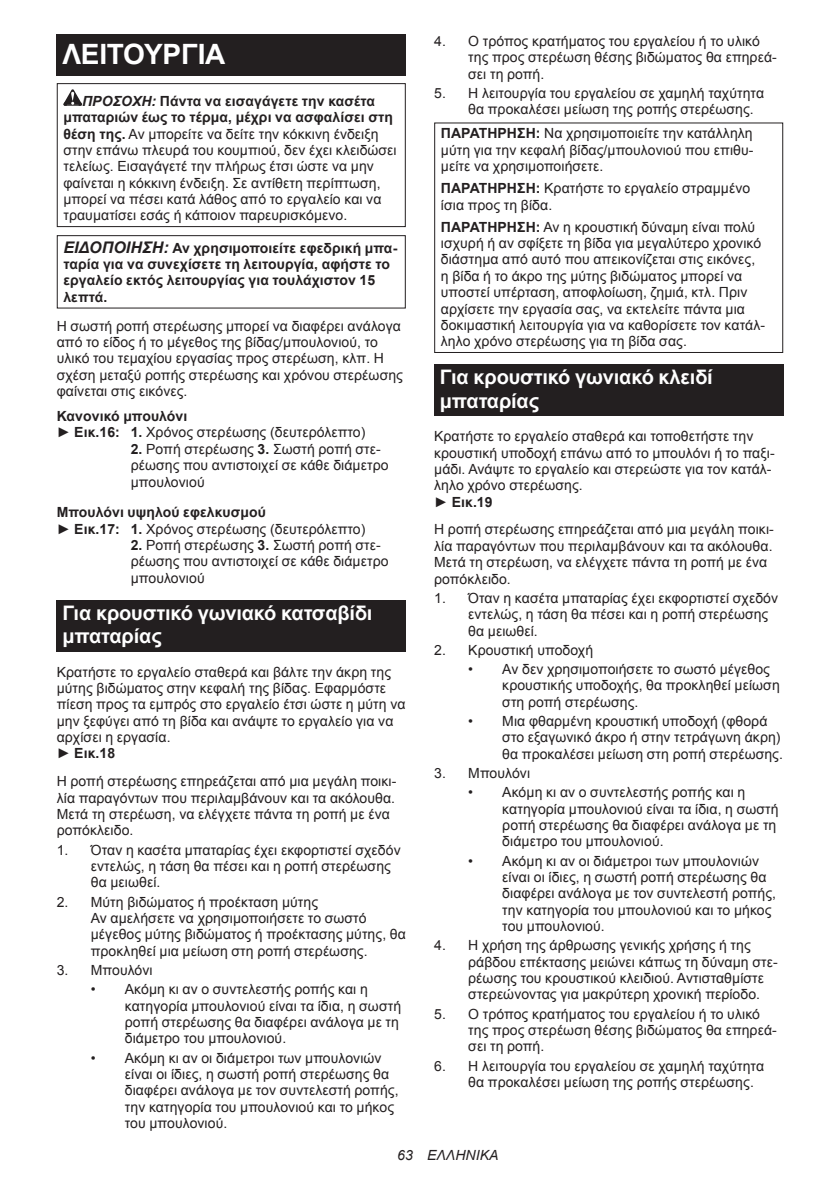
<style>
.page{position:relative;width:840px;height:1191px;background:#fff}
.page>*{position:absolute;margin:0;border:0;box-sizing:border-box;transform-origin:0 0}
.t1{font:700 28px "Arial";letter-spacing:-.01em;color:#fff}
.t2{font:700 20px/23.4px "Arial";letter-spacing:-.01em;color:#fff}
.t3{font:14px/16.4px "Arial";letter-spacing:.005em;color:#231f20}
.t4{font:700 14px/16.4px "Arial";letter-spacing:.005em;color:#231f20}
.t5{font:italic 14px "Arial";letter-spacing:.005em;color:#231f20}
.s1{font-weight:700;font-style:italic}
.s2{font-weight:700}
.s3{font-style:italic;font-size:16px}
.s4{font-weight:400}
</style>
<div class="page">
<div style="left:57px;top:34px;width:348px;height:41px;background:#231f20"></div>
<svg style="left:63px;top:89px;width:19px;height:17px"></svg>
<div style="left:57px;top:83px;width:348px;height:144px;border:1px solid #231f20"></div>
<div style="left:57px;top:235px;width:348px;height:73px;border:1px solid #231f20"></div>
<div style="left:57px;top:599px;width:348px;height:52px;background:#231f20"></div>
<div style="left:434px;top:122px;width:348px;height:231px;border:1px solid #231f20"></div>
<div style="left:434px;top:364px;width:348px;height:52px;background:#231f20"></div>
<h1 class="t1" style="left:62px;top:35px;width:164px">ΛΕΙΤΟΥΡΓΙΑ</h1>
<p class="t3" style="left:63px;top:93px;width:334px;text-indent:19px"><span class="s1">ΠΡΟΣΟΧΗ:</span> <span class="s2">Πάντα να εισαγάγετε την κασέτα μπαταριών έως το τέρμα, μέχρι να ασφαλίσει στη θέση της.</span> Αν μπορείτε να δείτε την κόκκινη ένδειξη στην επάνω πλευρά του κουμπιού, δεν έχει κλειδώσει τελείως. Εισαγάγετέ την πλήρως έτσι ώστε να μην φαίνεται η κόκκινη ένδειξη. Σε αντίθετη περίπτωση, μπορεί να πέσει κατά λάθος από το εργαλείο και να τραυματίσει εσάς ή κάποιον παρευρισκόμενο.</p>
<p class="t4" style="left:63px;top:240px;width:335px"><span class="s3">ΕΙΔΟΠΟΙΗΣΗ:</span> Αν χρησιμοποιείτε εφεδρική μπα&shy;ταρία για να συνεχίσετε τη λειτουργία, αφήστε το εργαλείο εκτός λειτουργίας για τουλάχιστον 15 λεπτά.</p>
<p class="t3" style="left:57px;top:318px;width:347px">Η σωστή ροπή στερέωσης μπορεί να διαφέρει ανάλογα από το είδος ή το μέγεθος της βίδας/μπουλονιού, το υλικό του τεμαχίου εργασίας προς στερέωση, κλπ. Η σχέση μεταξύ ροπής στερέωσης και χρόνου στερέωσης φαίνεται στις εικόνες.</p>
<p class="t3" style="left:57px;top:408px;width:310px"><span class="s2">Κανονικό μπουλόνι<br></span>► <span class="s2">Εικ.16: 1.</span> Χρόνος στερέωσης (δευτερόλεπτο)</p>
<p class="t3" style="left:131px;top:441px;width:259px"><span class="s2">2.</span> Ροπή στερέωσης <span class="s2">3.</span> Σωστή ροπή στε&shy;ρέωσης που αντιστοιχεί σε κάθε διάμετρο μπουλονιού</p>
<p class="t4" style="left:57px;top:504px;width:310px">Μπουλόνι υψηλού εφελκυσμού<br><span class="s4">►</span> Εικ.17: 1. <span class="s4">Χρόνος στερέωσης (δευτερόλεπτο)</span></p>
<p class="t3" style="left:131px;top:537px;width:259px"><span class="s2">2.</span> Ροπή στερέωσης <span class="s2">3.</span> Σωστή ροπή στε&shy;ρέωσης που αντιστοιχεί σε κάθε διάμετρο μπουλονιού</p>
<h2 class="t2" style="left:62px;top:601px;width:311px">Για κρουστικό γωνιακό κατσαβίδι μπαταρίας</h2>
<p class="t3" style="left:57px;top:663px;width:350px">Κρατήστε το εργαλείο σταθερά και βάλτε την άκρη της μύτης βιδώματος στην κεφαλή της βίδας. Εφαρμόστε πίεση προς τα εμπρός στο εργαλείο έτσι ώστε η μύτη να μην ξεφύγει από τη βίδα και ανάψτε το εργαλείο για να αρχίσει η εργασία.<br>► <span class="s2">Εικ.18</span></p>
<p class="t3" style="left:57px;top:773px;width:341px">Η ροπή στερέωσης επηρεάζεται από μια μεγάλη ποικι&shy;λία παραγόντων που περιλαμβάνουν και τα ακόλουθα.<br>Μετά τη στερέωση, να ελέγχετε πάντα τη ροπή με ένα ροπόκλειδο.</p>
<p class="t3" style="left:91px;top:841px;width:311px;text-indent:-34px">1. Όταν η κασέτα μπαταρίας έχει εκφορτιστεί σχεδόν εντελώς, η τάση θα πέσει και η ροπή στερέωσης θα μειωθεί.</p>
<p class="t3" style="left:91px;top:893px;width:316px;text-indent:-34px">2. Μύτη βιδώματος ή προέκταση μύτης<br>Αν αμελήσετε να χρησιμοποιήσετε το σωστό μέγεθος μύτης βιδώματος ή προέκτασης μύτης, θα προκληθεί μια μείωση στη ροπή στερέωσης.</p>
<p class="t3" style="left:57px;top:962px;width:97px">3. Μπουλόνι</p>
<p class="t3" style="left:125px;top:981px;width:277px;text-indent:-34px">• Ακόμη κι αν ο συντελεστής ροπής και η κατηγορία μπουλονιού είναι τα ίδια, η σωστή ροπή στερέωσης θα διαφέρει ανάλογα με τη διάμετρο του μπουλονιού.</p>
<p class="t3" style="left:125px;top:1049px;width:275px;text-indent:-34px">• Ακόμη κι αν οι διάμετροι των μπουλονιών είναι οι ίδιες, η σωστή ροπή στερέωσης θα διαφέρει ανάλογα με τον συντελεστή ροπής, την κατηγορία του μπουλονιού και το μήκος του μπουλονιού.</p>
<p class="t3" style="left:468px;top:33px;width:310px;text-indent:-34px">4. Ο τρόπος κρατήματος του εργαλείου ή το υλικό της προς στερέωση θέσης βιδώματος θα επηρεά&shy;σει τη ροπή.</p>
<p class="t3" style="left:468px;top:85px;width:297px;text-indent:-34px">5. Η λειτουργία του εργαλείου σε χαμηλή ταχύτητα θα προκαλέσει μείωση της ροπής στερέωσης.</p>
<p class="t3" style="left:440px;top:125px;width:314px;text-align:justify"><span class="s2">ΠΑΡΑΤΗΡΗΣΗ:</span> Να χρησιμοποιείτε την κατάλληλη μύτη για την κεφαλή βίδας/μπουλονιού που επιθυ&shy;μείτε να χρησιμοποιήσετε.</p>
<p class="t3" style="left:440px;top:180px;width:311px"><span class="s2">ΠΑΡΑΤΗΡΗΣΗ:</span> Κρατήστε το εργαλείο στραμμένο ίσια προς τη βίδα.</p>
<p class="t3" style="left:440px;top:219px;width:325px"><span class="s2">ΠΑΡΑΤΗΡΗΣΗ:</span> Αν η κρουστική δύναμη είναι πολύ ισχυρή ή αν σφίξετε τη βίδα για μεγαλύτερο χρονικό διάστημα από αυτό που απεικονίζεται στις εικόνες, η βίδα ή το άκρο της μύτης βιδώματος μπορεί να υποστεί υπέρταση, αποφλοίωση, ζημιά, κτλ. Πριν αρχίσετε την εργασία σας, να εκτελείτε πάντα μια δοκιμαστική λειτουργία για να καθορίσετε τον κατάλ&shy;ληλο χρόνο στερέωσης για τη βίδα σας.</p>
<h2 class="t2" style="left:439px;top:366px;width:274px">Για κρουστικό γωνιακό κλειδί μπαταρίας</h2>
<p class="t3" style="left:434px;top:428px;width:342px">Κρατήστε το εργαλείο σταθερά και τοποθετήστε την κρουστική υποδοχή επάνω από το μπουλόνι ή το παξι&shy;μάδι. Ανάψτε το εργαλείο και στερεώστε για τον κατάλ&shy;ληλο χρόνο στερέωσης.<br>► <span class="s2">Εικ.19</span></p>
<p class="t3" style="left:434px;top:521px;width:341px">Η ροπή στερέωσης επηρεάζεται από μια μεγάλη ποικι&shy;λία παραγόντων που περιλαμβάνουν και τα ακόλουθα.<br>Μετά τη στερέωση, να ελέγχετε πάντα τη ροπή με ένα ροπόκλειδο.</p>
<p class="t3" style="left:468px;top:590px;width:311px;text-indent:-34px">1. Όταν η κασέτα μπαταρίας έχει εκφορτιστεί σχεδόν εντελώς, η τάση θα πέσει και η ροπή στερέωσης θα μειωθεί.</p>
<p class="t3" style="left:434px;top:642px;width:160px">2. Κρουστική υποδοχή</p>
<p class="t3" style="left:502px;top:661px;width:279px;text-indent:-34px">• Αν δεν χρησιμοποιήσετε το σωστό μέγεθος κρουστικής υποδοχής, θα προκληθεί μείωση στη ροπή στερέωσης.</p>
<p class="t3" style="left:502px;top:713px;width:282px;text-indent:-34px">• Μια φθαρμένη κρουστική υποδοχή (φθορά στο εξαγωνικό άκρο ή στην τετράγωνη άκρη) θα προκαλέσει μείωση στη ροπή στερέωσης.</p>
<p class="t3" style="left:434px;top:765px;width:97px">3. Μπουλόνι</p>
<p class="t3" style="left:502px;top:784px;width:277px;text-indent:-34px">• Ακόμη κι αν ο συντελεστής ροπής και η κατηγορία μπουλονιού είναι τα ίδια, η σωστή ροπή στερέωσης θα διαφέρει ανάλογα με τη διάμετρο του μπουλονιού.</p>
<p class="t3" style="left:502px;top:852px;width:275px;text-indent:-34px">• Ακόμη κι αν οι διάμετροι των μπουλονιών είναι οι ίδιες, η σωστή ροπή στερέωσης θα διαφέρει ανάλογα με τον συντελεστή ροπής, την κατηγορία του μπουλονιού και το μήκος του μπουλονιού.</p>
<p class="t3" style="left:468px;top:937px;width:311px;text-indent:-34px">4. Η χρήση της άρθρωσης γενικής χρήσης ή της ράβδου επέκτασης μειώνει κάπως τη δύναμη στε&shy;ρέωσης του κρουστικού κλειδιού. Αντισταθμίστε στερεώνοντας για μακρύτερη χρονική περίοδο.</p>
<p class="t3" style="left:468px;top:1005px;width:310px;text-indent:-34px">5. Ο τρόπος κρατήματος του εργαλείου ή το υλικό της προς στερέωση θέσης βιδώματος θα επηρεά&shy;σει τη ροπή.</p>
<p class="t3" style="left:468px;top:1057px;width:297px;text-indent:-34px">6. Η λειτουργία του εργαλείου σε χαμηλή ταχύτητα θα προκαλέσει μείωση της ροπής στερέωσης.</p>
<p class="t5" style="left:397px;top:1146px;width:103px">63 ΕΛΛΗΝΙΚΑ</p>
</div>
